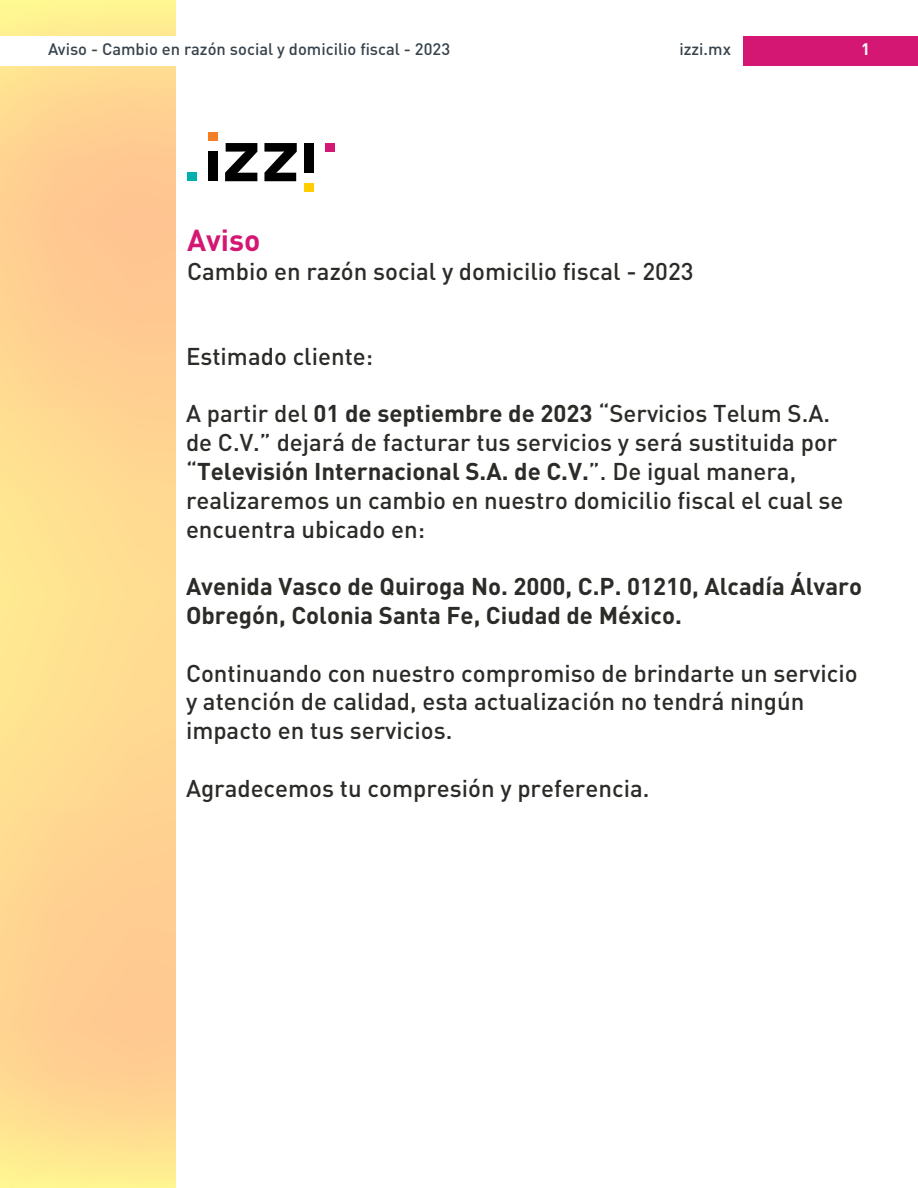
<style>
.page{position:relative;width:918px;height:1188px;background:#fff}
.page>*{position:absolute;margin:0;border:0;box-sizing:border-box;transform-origin:0 0}
.t1{font:700 30px "DIN Pro";color:#d31772}
.Medium_-_Primary_-_Regular{font:500 24px/28.8px "DIN Pro";color:#2b2b28}
.Medium_-_Primary_-_Regular-2{font:700 24px/28.8px "DIN Pro";color:#2b2b28}
.t2{font:500 16.5px "DIN Pro";color:#36424b}
.t3{font:700 16.5px "DIN Pro";color:#fff}
.s1{font-weight:700}
</style>
<div class="page">
<div style="left:743px;top:36px;width:174px;height:30px;background:#d31772"></div>
<div style="left:187px;top:173px;width:9px;height:8px;background:#00b0ac"></div>
<div style="left:208px;top:132px;width:9px;height:9px;background:#f47e28"></div>
<div style="left:326px;top:143px;width:9px;height:9px;background:#d31772"></div>
<div style="left:305px;top:183px;width:9px;height:9px;background:#ffcd02"></div>
<div style="left:208px;top:152px;width:9px;height:29px;background:#000"></div>
<svg style="left:225px;top:143px;width:32px;height:38px"></svg>
<svg style="left:264px;top:143px;width:33px;height:38px"></svg>
<div style="left:305px;top:143px;width:9px;height:30px;background:#000"></div>
<p class="t2" style="left:48px;top:38px;width:404px">Aviso - Cambio en razón social y domicilio fiscal - 2023</p>
<p class="t2" style="left:679px;top:38px;width:53px">izzi.mx</p>
<p class="t3" style="left:861px;top:38px;width:10px">1</p>
<p class="t1" style="left:187px;top:220px;width:75px">Aviso</p>
<p class="Medium_-_Primary_-_Regular" style="left:187px;top:256px;width:508px">Cambio en razón social y domicilio fiscal - 2023</p>
<p class="Medium_-_Primary_-_Regular" style="left:186px;top:341px;width:189px">Estimado cliente:</p>
<p class="Medium_-_Primary_-_Regular" style="left:186px;top:398px;width:659px">A partir del <span class="s1">01 de septiembre de 2023</span> “Servicios Telum S.A. de C.V.” dejará de facturar tus servicios y será sustituida por “<span class="s1">Televisión Internacional S.A. de C.V.</span>”. De igual manera, realizaremos un cambio en nuestro domicilio fiscal el cual se encuentra ubicado en:</p>
<p class="Medium_-_Primary_-_Regular-2" style="left:186px;top:571px;width:678px">Avenida Vasco de Quiroga No. 2000, C.P. 01210, Alcadía Álvaro<br>Obregón, Colonia Santa Fe, Ciudad de México.</p>
<p class="Medium_-_Primary_-_Regular" style="left:186px;top:658px;width:673px">Continuando con nuestro compromiso de brindarte un servicio y atención de calidad, esta actualización no tendrá ningún impacto en tus servicios.</p>
<p class="Medium_-_Primary_-_Regular" style="left:186px;top:773px;width:465px">Agradecemos tu compresión y preferencia.</p>
</div>
